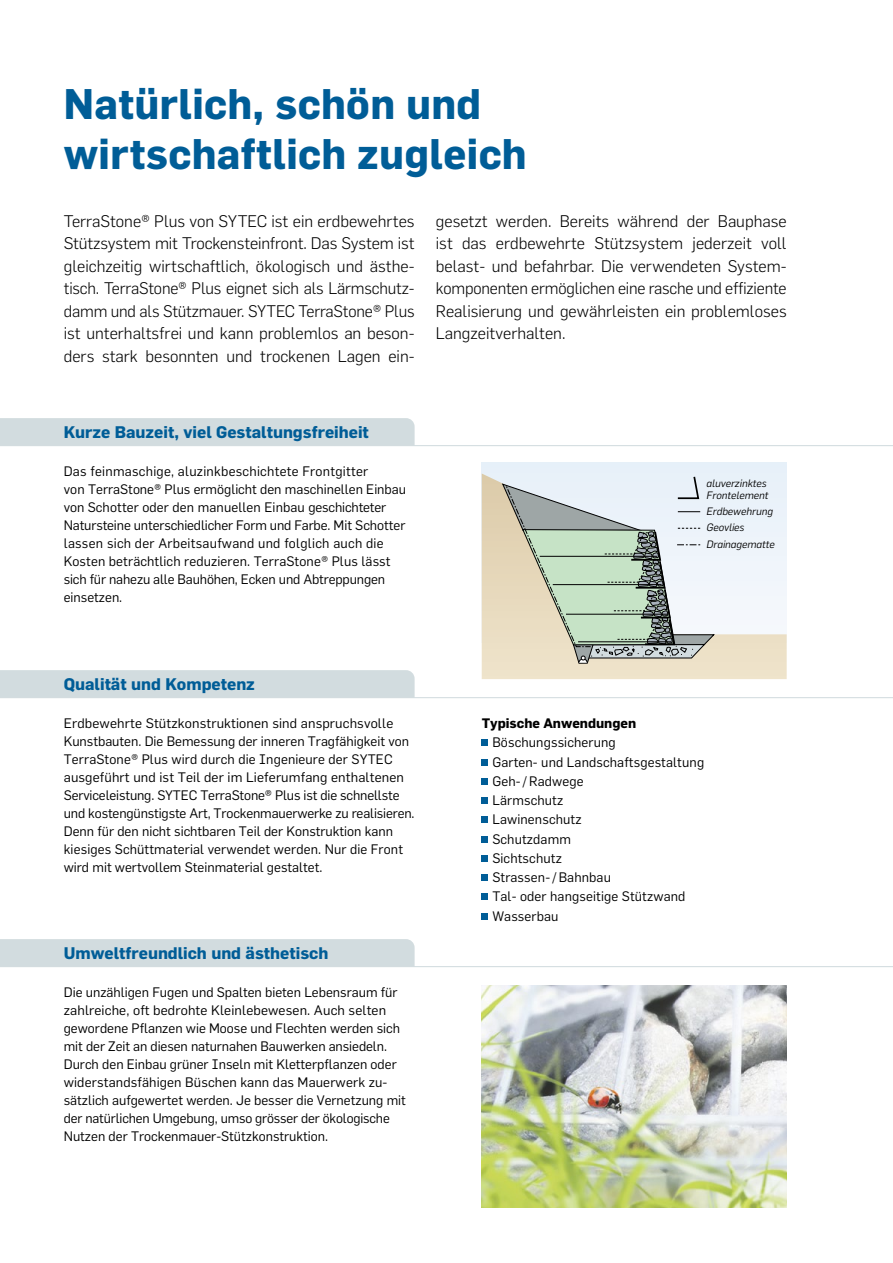
<style>
.page{position:relative;width:893px;height:1263px;background:#fff}
.page>*{position:absolute;margin:0;border:0;box-sizing:border-box;transform-origin:0 0}
.Headline_28pt_bold_blau{font:700 42px/50.4px "Flama";letter-spacing:.01em;color:#005d97}
.Lead_11pt_bold{font:300 16.5px/22.5px "Flama";color:#000}
.Register_11pt_bold_blau{font:700 16.5px "Flama";color:#005d97}
.Fliesstext_9pt{font:13.5px/18px "Flama";color:#000}
.Aufzählung_9pt{font:13.5px "Flama";letter-spacing:.01em;color:#000}
.Aufzählung_9pt-2{font:700 13.5px "Flama";color:#000}
.Legende_7pt_kursiv{font:italic 10.5px/12px "Flama";color:#000}
</style>
<div class="page">
<div style="left:0;top:418px;width:415px;height:27px;background:#d2dcdf"></div>
<hr style="left:0;top:445px;width:893px;height:1px;background:#d2dcdf">
<div style="left:0;top:670px;width:415px;height:27px;background:#d2dcdf"></div>
<hr style="left:0;top:697px;width:893px;height:1px;background:#d2dcdf">
<div style="left:0;top:939px;width:415px;height:27px;background:#d2dcdf"></div>
<hr style="left:0;top:966px;width:893px;height:1px;background:#d2dcdf">
<div style="left:482px;top:463px;width:305px;height:180px;background:#e7f0f9"></div>
<svg style="left:482px;top:473px;width:305px;height:206px"></svg>
<img style="left:482px;top:985px;width:305px;height:223px">
<svg style="left:502px;top:475px;width:214px;height:189px"></svg>
<div style="left:482px;top:739px;width:6px;height:7px;background:#005d97"></div>
<svg style="left:482px;top:759px;width:6px;height:6px"></svg>
<svg style="left:482px;top:778px;width:6px;height:6px"></svg>
<div style="left:482px;top:797px;width:6px;height:7px;background:#005d97"></div>
<div style="left:482px;top:816px;width:6px;height:7px;background:#005d97"></div>
<svg style="left:482px;top:836px;width:6px;height:6px"></svg>
<svg style="left:482px;top:855px;width:6px;height:6px"></svg>
<div style="left:482px;top:874px;width:6px;height:7px;background:#005d97"></div>
<div style="left:482px;top:893px;width:6px;height:7px;background:#005d97"></div>
<svg style="left:482px;top:913px;width:6px;height:6px"></svg>
<p class="Headline_28pt_bold_blau" style="left:64px;top:77px;width:464px">Natürlich, schön und wirtschaftlich zugleich</p>
<p class="Lead_11pt_bold" style="left:64px;top:209px;width:352px">TerraStone® Plus von SYTEC ist ein erdbewehrtes Stützsystem mit Trockensteinfront. Das System ist gleichzeitig wirtschaftlich, ökologisch und ästhe&shy;tisch. TerraStone® Plus eignet sich als Lärmschutz-- damm und als Stützmauer. SYTEC TerraStone® Plus ist unterhaltsfrei und kann problemlos an beson&shy;ders stark besonnten und trockenen Lagen ein-</p>
<p class="Lead_11pt_bold" style="left:436px;top:209px;width:352px;text-align:justify">gesetzt werden. Bereits während der Bauphase ist das erdbewehrte Stützsystem jederzeit voll belast- und befahrbar. Die verwendeten System&shy;komponenten ermöglichen eine rasche und effiziente Realisierung und gewährleisten ein problemloses Langzeitverhalten.</p>
<p class="Register_11pt_bold_blau" style="left:64px;top:422px;width:307px">Kurze Bauzeit, viel Gestaltungsfreiheit</p>
<p class="Fliesstext_9pt" style="left:64px;top:462px;width:344px">Das feinmaschige, aluzinkbeschichtete Frontgitter<br>von TerraStone® Plus ermöglicht den maschinellen Einbau von Schotter oder den manuellen Einbau geschichteter Natursteine unterschiedlicher Form und Farbe. Mit Schotter lassen sich der Arbeitsaufwand und folglich auch die Kosten beträchtlich reduzieren. TerraStone® Plus lässt sich für nahezu alle Bauhöhen, Ecken und Abtreppungen einsetzen.</p>
<p class="Register_11pt_bold_blau" style="left:64px;top:674px;width:193px">Qualität und Kompetenz</p>
<p class="Fliesstext_9pt" style="left:64px;top:714px;width:352px">Erdbewehrte Stützkonstruktionen sind anspruchsvolle Kunstbauten. Die Bemessung der inneren Tragfähigkeit von TerraStone® Plus wird durch die Ingenieure der SYTEC ausgeführt und ist Teil der im Lieferumfang enthaltenen Serviceleistung. SYTEC TerraStone® Plus ist die schnellste und kostengünstigste Art, Trockenmauerwerke zu realisieren.<br>Denn für den nicht sichtbaren Teil der Konstruktion kann kiesiges Schüttmaterial verwendet werden. Nur die Front wird mit wertvollem Steinmaterial gestaltet.</p>
<p class="Register_11pt_bold_blau" style="left:64px;top:942px;width:266px">Umweltfreundlich und ästhetisch</p>
<p class="Fliesstext_9pt" style="left:64px;top:983px;width:344px">Die unzähligen Fugen und Spalten bieten Lebensraum für zahlreiche, oft bedrohte Kleinlebewesen. Auch selten gewordene Pflanzen wie Moose und Flechten werden sich mit der Zeit an diesen naturnahen Bauwerken ansiedeln.<br>Durch den Einbau grüner Inseln mit Kletterpflanzen oder widerstandsfähigen Büschen kann das Mauerwerk zu&shy;sätzlich aufgewertet werden. Je besser die Vernetzung mit der natürlichen Umgebung, umso grösser der ökologische Nutzen der Trockenmauer-Stützkonstruktion.</p>
<p class="Legende_7pt_kursiv" style="left:706px;top:477px;width:63px">aluverzinktes<br>Frontelement</p>
<p class="Legende_7pt_kursiv" style="left:706px;top:505px;width:68px">Erdbewehrung</p>
<p class="Legende_7pt_kursiv" style="left:706px;top:521px;width:39px">Geovlies</p>
<p class="Legende_7pt_kursiv" style="left:706px;top:538px;width:70px">Drainagematte</p>
<p class="Aufzählung_9pt-2" style="left:482px;top:715px;width:156px">Typische Anwendungen</p>
<p class="Aufzählung_9pt" style="left:492px;top:735px;width:125px">Böschungssicherung</p>
<p class="Aufzählung_9pt" style="left:492px;top:754px;width:213px">Garten- und Landschaftsgestaltung</p>
<p class="Aufzählung_9pt" style="left:492px;top:773px;width:93px">Geh-/Radwege</p>
<p class="Aufzählung_9pt" style="left:492px;top:792px;width:72px">Lärmschutz</p>
<p class="Aufzählung_9pt" style="left:492px;top:812px;width:91px">Lawinenschutz</p>
<p class="Aufzählung_9pt" style="left:492px;top:831px;width:80px">Schutzdamm</p>
<p class="Aufzählung_9pt" style="left:492px;top:850px;width:71px">Sichtschutz</p>
<p class="Aufzählung_9pt" style="left:492px;top:869px;width:120px">Strassen-/Bahnbau</p>
<p class="Aufzählung_9pt" style="left:492px;top:889px;width:195px">Tal- oder hangseitige Stützwand</p>
<p class="Aufzählung_9pt" style="left:492px;top:908px;width:68px">Wasserbau</p>
</div>
